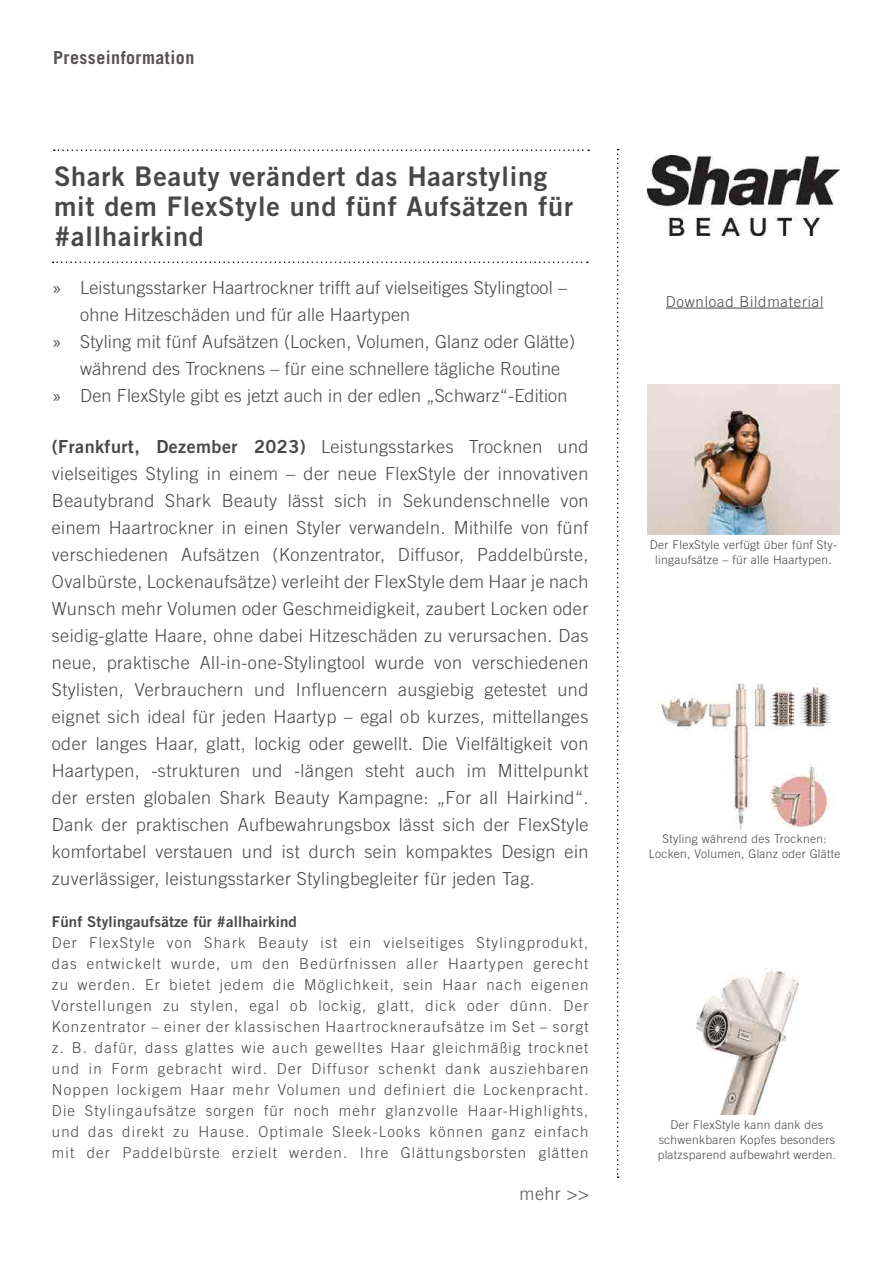
<style>
.page{position:relative;width:893px;height:1263px;background:#fff}
.page>*{position:absolute;margin:0;border:0;box-sizing:border-box;transform-origin:0 0}
.Überschrift_PM{font:27px/30px "Trade Gothic LT Bold Two";letter-spacing:.03em;color:#484847}
.Teaser_PM{font:300 18px/27px "Trade Gothic LT";letter-spacing:.01em;color:#484847}
.Presseinformation_Üb{font:700 18px "Trade Gothic LT";letter-spacing:.025em;color:#585353}
.t1{font:300 18px "Trade Gothic LT";color:#585353}
.Fließtext_PM{font:300 15px/21px "Trade Gothic LT";letter-spacing:.08em;color:#484847;text-align:justify}
.Überschrift_Fließtex{font:15px "Trade Gothic LT Bold Two";letter-spacing:.01em;color:#484847}
.Fließtext_PM-2{font:300 15px "Trade Gothic LT";letter-spacing:.05em;color:#484847}
.Bildunterschrif{font:300 12px/15px "Trade Gothic LT";letter-spacing:.025em;color:#484847;text-align:center}
.s1{font-family:"Myriad Pro";font-weight:400}
.s2{font-family:"Trade Gothic LT Bold Two";font-weight:400}
</style>
<div class="page">
<svg style="left:54px;top:149px;width:535px;height:2px"></svg>
<svg style="left:53px;top:261px;width:535px;height:2px"></svg>
<svg style="left:617px;top:149px;width:2px;height:1029px"></svg>
<hr style="left:666px;top:308px;width:157px;height:1px;background:#484847">
<img style="left:647px;top:155px;width:193px;height:80px">
<img style="left:647px;top:384px;width:193px;height:151px">
<img style="left:656px;top:683px;width:178px;height:146px">
<img style="left:696px;top:968px;width:103px;height:147px">
<p class="Presseinformation_Üb" style="left:53px;top:46px;width:143px">Presseinformation</p>
<p class="Überschrift_PM" style="left:54px;top:160px;width:520px">Shark Beauty verändert das Haarstyling mit dem FlexStyle und fünf Aufsätzen für #allhairkind</p>
<p class="Teaser_PM" style="left:80px;top:274px;width:488px;text-indent:-27px"><span class="s1">»</span> Leistungsstarker Haartrockner trifft auf vielseitiges Stylingtool – ohne Hitzeschäden und für alle Haartypen</p>
<p class="Teaser_PM" style="left:80px;top:328px;width:496px;text-indent:-27px"><span class="s1">»</span> Styling mit fünf Aufsätzen (Locken, Volumen, Glanz oder Glätte) während des Trocknens – für eine schnellere tägliche Routine</p>
<p class="Teaser_PM" style="left:53px;top:382px;width:516px"><span class="s1">»</span> Den FlexStyle gibt es jetzt auch in der edlen „Schwarz“-Edition</p>
<p class="Teaser_PM" style="left:52px;top:433px;width:538px;text-align:justify"><span class="s2">(Frankfurt, Dezember 2023)</span> Leistungsstarkes Trocknen und vielseitiges Styling in einem – der neue FlexStyle der innovativen Beautybrand Shark Beauty lässt sich in Sekundenschnelle von einem Haartrockner in einen Styler verwandeln. Mithilfe von fünf verschiedenen Aufsätzen (Konzentrator, Diffusor, Paddelbürste, Ovalbürste, Lockenaufsätze) verleiht der FlexStyle dem Haar je nach Wunsch mehr Volumen oder Geschmeidigkeit, zaubert Locken oder seidig-glatte Haare, ohne dabei Hitzeschäden zu verursachen. Das neue, praktische All-in-one-Stylingtool wurde von verschiedenen Stylisten, Verbrauchern und Influencern ausgiebig getestet und eignet sich ideal für jeden Haartyp – egal ob kurzes, mittellanges oder langes Haar, glatt, lockig oder gewellt. Die Vielfältigkeit von Haartypen, -strukturen und -längen steht auch im Mittelpunkt der ersten globalen Shark Beauty Kampagne: „For all Hairkind“.<br>Dank der praktischen Aufbewahrungsbox lässt sich der FlexStyle komfortabel verstauen und ist durch sein kompaktes Design ein zuverlässiger, leistungsstarker Stylingbegleiter für jeden Tag.</p>
<p class="Überschrift_Fließtex" style="left:52px;top:912px;width:246px">Fünf Stylingaufsätze für #allhairkind</p>
<p class="Fließtext_PM" style="left:52px;top:932px;width:538px">Der FlexStyle von Shark Beauty ist ein vielseitiges Stylingprodukt, das entwickelt wurde, um den Bedürfnissen aller Haartypen gerecht zu werden. Er bietet jedem die Möglichkeit, sein Haar nach eigenen Vorstellungen zu stylen, egal ob lockig, glatt, dick oder dünn. Der Konzentrator – einer der klassischen Haartrockneraufsätze im Set – sorgt z. B. dafür, dass glattes wie auch gewelltes Haar gleichmäßig trocknet und in Form gebracht wird. Der Diffusor schenkt dank ausziehbaren Noppen lockigem Haar mehr Volumen und definiert die Lockenpracht.<br>Die Stylingaufsätze sorgen für noch mehr glanzvolle Haar-Highlights, und das direkt zu Hause. Optimale Sleek-Looks können ganz einfach mit der Paddelbürste erzielt werden. Ihre Glättungsborsten glätten</p>
<p class="t1" style="left:520px;top:1182px;width:71px">mehr &gt;&gt;</p>
<p class="Fließtext_PM-2" style="left:666px;top:292px;width:159px">Download Bildmaterial</p>
<p class="Bildunterschrif" style="left:650px;top:537px;width:189px">Der FlexStyle verfügt über fünf Sty&shy;lingaufsätze – für alle Haartypen.</p>
<p class="Bildunterschrif" style="left:649px;top:831px;width:193px">Styling während des Trocknen:<br>Locken, Volumen, Glanz oder Glätte</p>
<p class="Bildunterschrif" style="left:658px;top:1116px;width:180px">Der FlexStyle kann dank des schwenkbaren Kopfes besonders platzsparend aufbewahrt werden.</p>
</div>
